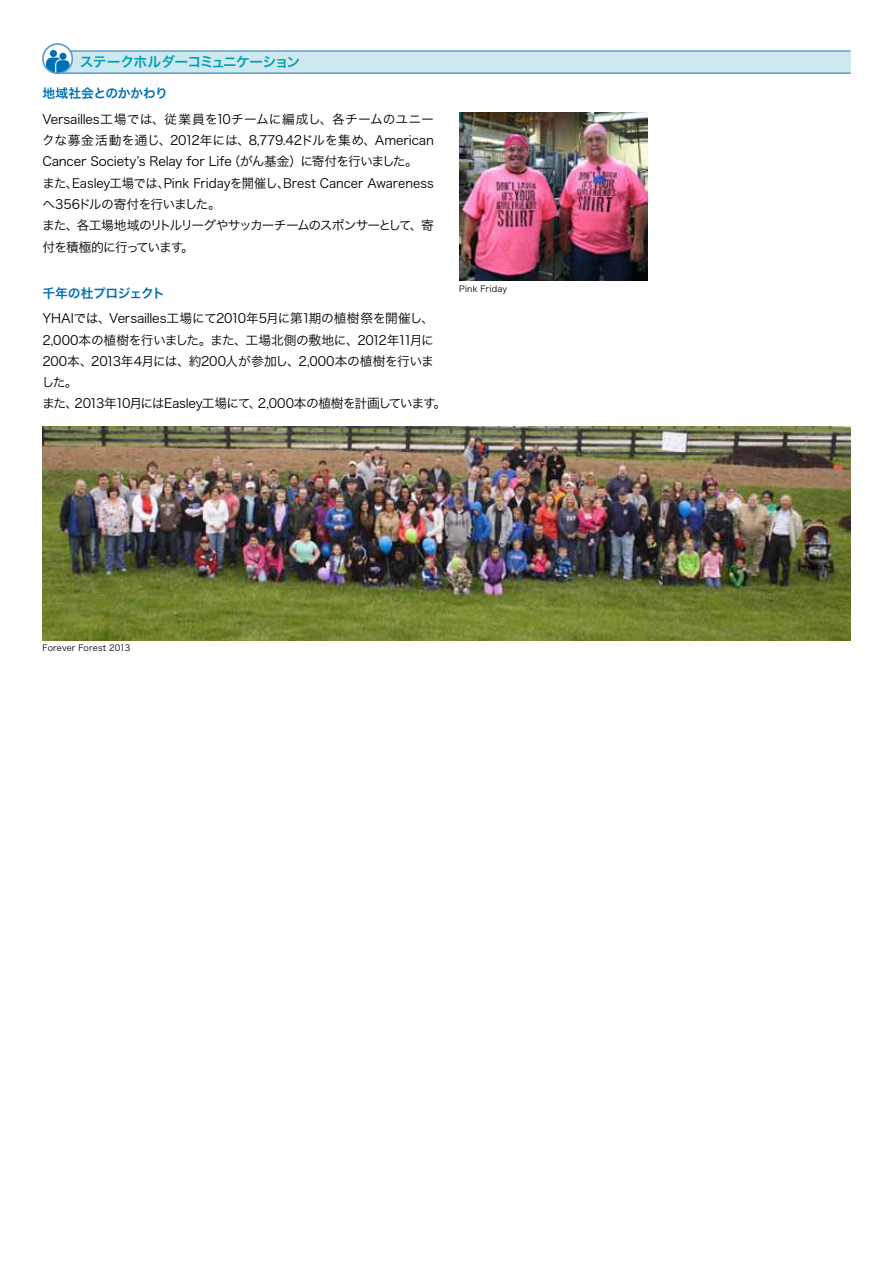
<style>
.page{position:relative;width:893px;height:1263px;background:#fff}
.page>*{position:absolute;margin:0;border:0;box-sizing:border-box;transform-origin:0 0}
.t1{font:13.8px "Hira Kaku Pro N W6";letter-spacing:-.055em;color:#00a1b7}
.t2{font:12.75px/21.3px "Hira Kaku Pro N W3";letter-spacing:-.02em;color:#000}
.t3{font:12.75px "Hira Kaku Pro N W3";letter-spacing:-.09em;color:#000}
.t4{font:12.75px "Hira Kaku Pro N W3";letter-spacing:-.06em;color:#000}
.t5{font:12.75px "Hira Kaku Pro N W3";letter-spacing:-.045em;color:#000}
.t6{font:12.75px "Hira Kaku Pro N W3";letter-spacing:-.075em;color:#000}
.t7{font:12.75px/21.3px "Hira Kaku Pro N W3";letter-spacing:-.065em;color:#000}
.t8{font:12.75px "Hira Kaku Pro N W3";letter-spacing:-.08em;color:#000}
.t9{font:12.75px "Hira Kaku Pro N W6";letter-spacing:-.015em;color:#0070b2}
.t10{font:12.75px "Hira Kaku Pro N W6";letter-spacing:-.035em;color:#0070b2}
.t11{font:8.55px "Hira Kaku Pro N W3";letter-spacing:.015em;color:#000}
</style>
<div class="page">
<div style="left:58px;top:51px;width:792px;height:22px;background:#cee9ee"></div>
<hr style="left:58px;top:50px;width:792px;height:2px;background:#5c9fcf">
<hr style="left:58px;top:72px;width:792px;height:2px;background:#5c9fcf">
<svg style="left:43px;top:44px;width:29px;height:29px"></svg>
<svg style="left:46px;top:58px;width:24px;height:15px"></svg>
<div style="left:50px;top:50px;width:7px;height:7px;background:#0070b3;border-radius:50%"></div>
<div style="left:59px;top:53px;width:8px;height:7px;background:#0070b3;border-radius:50%"></div>
<div style="left:42px;top:43px;width:31px;height:31px;border:2px solid #5c9fcf;border-radius:50%"></div>
<img style="left:459px;top:113px;width:188px;height:168px">
<img style="left:43px;top:427px;width:807px;height:213px">
<p class="t1" style="left:80px;top:49px;width:222px">ステークホルダーコミュニケーション</p>
<p class="t9" style="left:43px;top:82px;width:127px">地域社会とのかかわり</p>
<p class="t2" style="left:42px;top:108px;width:393px">Versailles工場では、従業員を10チームに編成し、各チームのユニー</p>
<p class="t2" style="left:42px;top:129px;width:393px">クな募金活動を通じ、2012年には、8,779.42ドルを集め、American</p>
<p class="t6" style="left:228px;top:150px;width:192px">（がん基金）に寄付を行いました。</p>
<p class="t2" style="left:164px;top:150px;width:271px;text-indent:-121px">Cancer Society s’ Relay for Life<br>Pink Fridayを開催し Brest Cancer Awareness</p>
<p class="t2" style="left:43px;top:171px;width:129px">また Easley工場では、</p>
<p class="t7" style="left:78px;top:171px;width:144px;text-indent:-12px">、<br>ドルの寄付を行いました。</p>
<p class="t2" style="left:277px;top:171px;width:14px">、</p>
<p class="t2" style="left:43px;top:193px;width:39px">へ356</p>
<p class="t3" style="left:42px;top:214px;width:393px">また、各工場地域のリトルリーグやサッカーチームのスポンサーとして、寄</p>
<p class="t2" style="left:181px;top:235px;width:14px">。</p>
<p class="t8" style="left:42px;top:235px;width:143px">付を積極的に行っています</p>
<p class="t10" style="left:43px;top:281px;width:124px">千年の杜プロジェクト</p>
<p class="t2" style="left:42px;top:307px;width:393px;text-align:right">YHAIでは、Versailles工場にて2010年5月に第1期の植樹祭を開催し、月に</p>
<p class="t2" style="left:42px;top:328px;width:371px">2,000本の植樹を行いました。また、工場北側の敷地に、2012年11</p>
<p class="t2" style="left:42px;top:350px;width:393px">200本、2013年4月には、約200人が参加し、2,000本の植樹を行いま</p>
<p class="t2" style="left:42px;top:371px;width:37px">した。</p>
<p class="t4" style="left:75px;top:392px;width:188px">2013年10月にはEasley工場にて、</p>
<p class="t5" style="left:258px;top:392px;width:179px">2,000本の植樹を計画しています</p>
<p class="t2" style="left:42px;top:392px;width:38px">また、</p>
<p class="t2" style="left:433px;top:392px;width:14px">。</p>
<p class="t11" style="left:459px;top:282px;width:49px">Pink Friday</p>
<p class="t11" style="left:43px;top:640px;width:90px">Forever Forest 2013</p>
</div>
